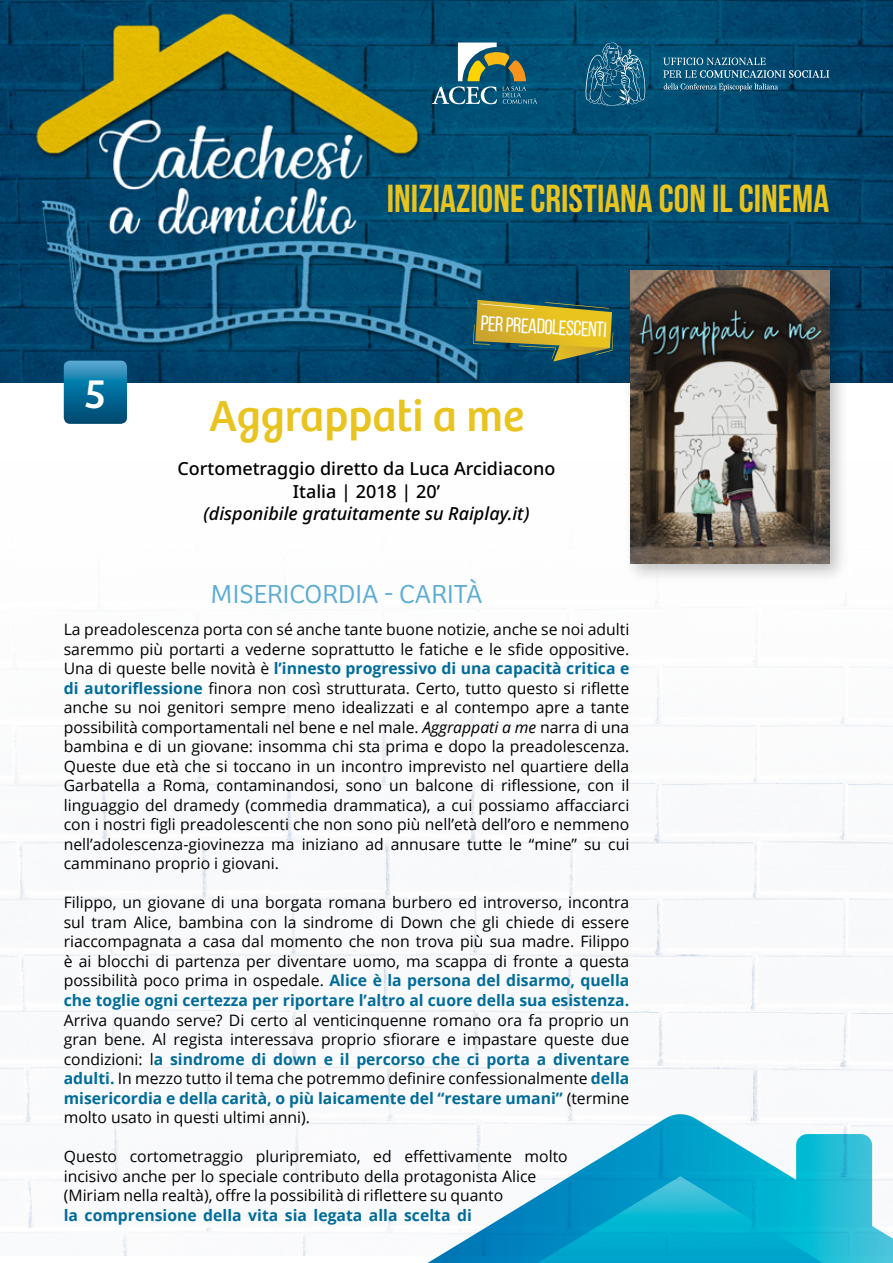
<style>
.page{position:relative;width:893px;height:1263px;background:#fff}
.page>*{position:absolute;margin:0;border:0;box-sizing:border-box;transform-origin:0 0}
.t1{font:45px "Bree";color:#e9c31e}
.t2{font:42.75px "Bree";color:#fff}
.t3{font:700 39px "Bebas Neue";color:#e9c31e}
.t4{font:300 27px "Bree";color:#5cacd5}
.t5{font:21px "Bebas Neue";color:#fff}
.t6{font:500 18px/22.5px "Noto Sans";color:#000;text-align:center}
.t7{font:italic 500 18px "Noto Sans";color:#000}
.t8{font:15.75px/19.5px "Open Sans";color:#000;text-align:justify}
.t9{font:700 15.75px "Open Sans";color:#006c9a}
.s1{font-weight:700;color:#006c9a}
.s2{font-style:italic}
</style>
<div class="page">
<img style="left:0;top:595px;width:893px;height:661px">
<img style="left:0;top:0;width:893px;height:383px">
<svg style="left:585px;top:42px;width:61px;height:65px;background:#266989"></svg>
<svg style="left:663px;top:58px;width:166px;height:33px;background:#256585"></svg>
<svg style="left:64px;top:361px;width:63px;height:63px;background:#11719d"></svg>
<svg style="left:432px;top:43px;width:105px;height:61px;background:#44757d"></svg>
<svg style="left:354px;top:1114px;width:539px;height:149px"></svg>
<svg style="left:473px;top:300px;width:140px;height:61px;background:#95933c"></svg>
<div style="left:622px;top:263px;width:227px;height:321px;background:#000;opacity:.25"></div>
<img style="left:631px;top:271px;width:198px;height:292px">
<h3 class="t3" style="left:387px;top:177px;width:444px">INIZIAZIONE CRISTIANA CON IL CINEMA</h3>
<h2 class="t2" style="left:85px;top:368px;width:23px">5</h2>
<h3 class="t5" style="left:481px;top:312px;width:128px;rotate:3deg">per preadolescenti</h3>
<h1 class="t1" style="left:209px;top:390px;width:316px">Aggrappati a me</h1>
<p class="t6" style="left:177px;top:458px;width:379px">Cortometraggio diretto da Luca Arcidiacono<br>Italia | 2018 | 20’</p>
<p class="t7" style="left:203px;top:501px;width:328px">(disponibile gratuitamente su Raiplay.it)</p>
<h3 class="t4" style="left:211px;top:579px;width:273px">MISERICORDIA - CARITÀ</h3>
<p class="t8" style="left:64px;top:620px;width:567px">La preadolescenza porta con sé anche tante buone notizie, anche se noi adulti saremmo più portarti a vederne soprattutto le fatiche e le sfide oppositive.<br>Una di queste belle novità è <span class="s1">l’innesto progressivo di una capacità critica e di autoriflessione</span> finora non così strutturata. Certo, tutto questo si riflette anche su noi genitori sempre meno idealizzati e al contempo apre a tante possibilità comportamentali nel bene e nel male. <span class="s2">Aggrappati a me</span> narra di una bambina e di un giovane: insomma chi sta prima e dopo la preadolescenza.<br>Queste due età che si toccano in un incontro imprevisto nel quartiere della Garbatella a Roma, contaminandosi, sono un balcone di riflessione, con il linguaggio del dramedy (commedia drammatica), a cui possiamo affacciarci con i nostri figli preadolescenti che non sono più nell’età dell’oro e nemmeno nell’adolescenza-giovinezza ma iniziano ad annusare tutte le “mine” su cui camminano proprio i giovani.</p>
<p class="t8" style="left:64px;top:893px;width:567px">Filippo, un giovane di una borgata romana burbero ed introverso, incontra sul tram Alice, bambina con la sindrome di Down che gli chiede di essere riaccompagnata a casa dal momento che non trova più sua madre. Filippo è ai blocchi di partenza per diventare uomo, ma scappa di fronte a questa possibilità poco prima in ospedale. <span class="s1">Alice è la persona del disarmo, quella che toglie ogni certezza per riportare l’altro al cuore della sua esistenza.</span></p>
<p class="t8" style="left:64px;top:1009px;width:567px">Arriva quando serve? Di certo al venticinquenne romano ora fa proprio un gran bene. Al regista interessava proprio sfiorare e impastare queste due condizioni: l<span class="s1">a sindrome di down e il percorso che ci porta a diventare adulti.</span> In mezzo tutto il tema che potremmo definire confessionalmente <span class="s1">della misericordia e della carità, o più laicamente del “restare umani”</span> (termine molto usato in questi ultimi anni).</p>
<p class="t8" style="left:64px;top:1146px;width:505px;text-align:left">Questo cortometraggio pluripremiato, ed effettivamente molto incisivo anche per lo speciale contributo della protagonista Alice (Miriam nella realtà), offre la possibilità di riflettere su quanto</p>
<p class="t9" style="left:64px;top:1204px;width:410px">la comprensione della vita sia legata alla scelta di</p>
</div>
